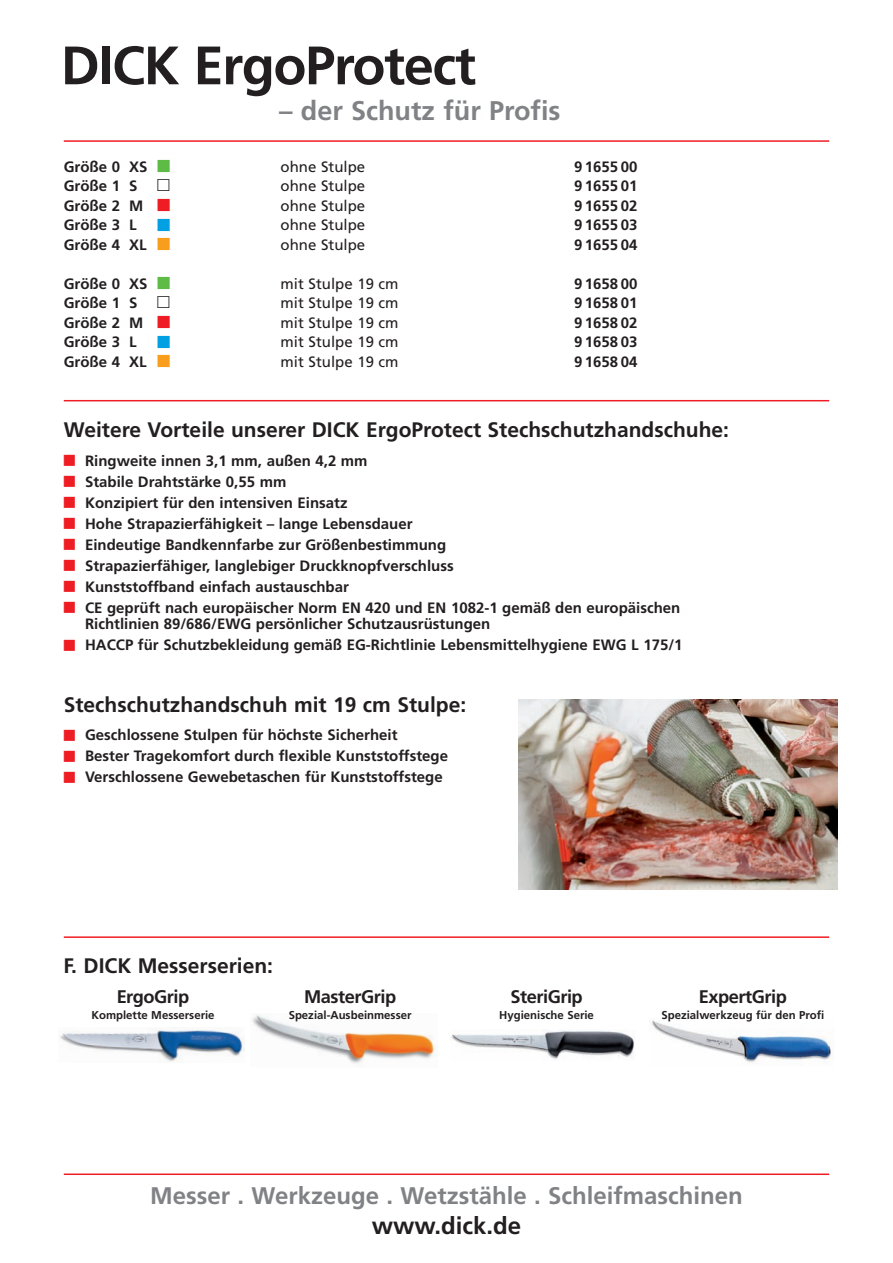
<style>
.page{position:relative;width:893px;height:1263px;background:#fff}
.page>*{position:absolute;margin:0;border:0;box-sizing:border-box;transform-origin:0 0}
.t1{font:700 54px "Frutiger";letter-spacing:-.025em;color:#231f20}
.t2{font:700 27px "Frutiger";color:#808285}
.t3{font:700 24px "Frutiger";color:#808285}
.t4{font:700 24px "Frutiger";color:#231f20}
.t5{font:700 21px "Frutiger";color:#231f20}
.t6{font:700 18.3px "Frutiger";letter-spacing:-.025em;color:#231f20}
.t7{font:16.5px "Zapf Dingbats";color:#00a0e2}
.t8{font:700 15px/16.5px "Frutiger";color:#231f20}
.t9{font:15px "Frutiger";color:#231f20}
.t10{font:700 11.4px "Frutiger";color:#231f20}
.s1{color:#5dbb46}
.s2{color:#ee1d23}
.s3{color:#f89e1c}
</style>
<div class="page">
<hr style="left:64px;top:400px;width:765px;height:1px;background:#ee1d23">
<hr style="left:64px;top:936px;width:765px;height:2px;background:#ee1d23">
<hr style="left:64px;top:1173px;width:765px;height:2px;background:#ee1d23">
<hr style="left:64px;top:140px;width:765px;height:2px;background:#ee1d23">
<img style="left:60px;top:1029px;width:185px;height:34px">
<img style="left:252px;top:1015px;width:183px;height:49px">
<img style="left:451px;top:1030px;width:183px;height:31px">
<img style="left:650px;top:1018px;width:183px;height:47px">
<img style="left:519px;top:699px;width:318px;height:190px">
<h1 class="t1" style="left:61px;top:44px;width:417px">DICK ErgoProtect</h1>
<h2 class="t2" style="left:279px;top:100px;width:283px">– der Schutz für Profis</h2>
<p class="t8" style="left:64px;top:160px;width:108px">Größe 0 XS <span class="s1">■</span></p>
<p class="t9" style="left:281px;top:161px;width:86px">ohne Stulpe</p>
<p class="t8" style="left:574px;top:160px;width:65px">9 1655 00</p>
<p class="t8" style="left:64px;top:179px;width:75px">Größe 1 S</p>
<p class="t9" style="left:281px;top:180px;width:86px">ohne Stulpe</p>
<p class="t8" style="left:574px;top:179px;width:65px">9 1655 01</p>
<p class="t8" style="left:64px;top:199px;width:108px">Größe 2 M <span class="s2">■</span></p>
<p class="t9" style="left:281px;top:200px;width:86px">ohne Stulpe</p>
<p class="t8" style="left:574px;top:199px;width:65px">9 1655 02</p>
<p class="t8" style="left:64px;top:218px;width:74px">Größe 3 L</p>
<p class="t7" style="left:157px;top:217px;width:14px">■</p>
<p class="t9" style="left:281px;top:219px;width:86px">ohne Stulpe</p>
<p class="t8" style="left:574px;top:218px;width:65px">9 1655 03</p>
<p class="t8" style="left:64px;top:238px;width:108px">Größe 4 XL <span class="s3">■</span></p>
<p class="t9" style="left:281px;top:239px;width:86px">ohne Stulpe</p>
<p class="t8" style="left:574px;top:238px;width:65px">9 1655 04</p>
<p class="t8" style="left:64px;top:277px;width:108px">Größe 0 XS <span class="s1">■</span></p>
<p class="t9" style="left:281px;top:278px;width:119px">mit Stulpe 19 cm</p>
<p class="t8" style="left:574px;top:277px;width:65px">9 1658 00</p>
<p class="t8" style="left:64px;top:296px;width:75px">Größe 1 S</p>
<p class="t9" style="left:281px;top:297px;width:119px">mit Stulpe 19 cm</p>
<p class="t8" style="left:574px;top:296px;width:65px">9 1658 01</p>
<p class="t8" style="left:64px;top:316px;width:108px">Größe 2 M <span class="s2">■</span></p>
<p class="t9" style="left:281px;top:317px;width:119px">mit Stulpe 19 cm</p>
<p class="t8" style="left:574px;top:316px;width:65px">9 1658 02</p>
<p class="t8" style="left:64px;top:335px;width:74px">Größe 3 L</p>
<p class="t7" style="left:157px;top:334px;width:14px">■</p>
<p class="t9" style="left:281px;top:336px;width:119px">mit Stulpe 19 cm</p>
<p class="t8" style="left:574px;top:335px;width:65px">9 1658 03</p>
<p class="t8" style="left:64px;top:355px;width:108px">Größe 4 XL <span class="s3">■</span></p>
<p class="t9" style="left:281px;top:356px;width:119px">mit Stulpe 19 cm</p>
<p class="t8" style="left:574px;top:355px;width:65px">9 1658 04</p>
<h3 class="t5" style="left:64px;top:421px;width:667px">Weitere Vorteile unserer DICK ErgoProtect Stechschutzhandschuhe:</h3>
<p class="t8" style="left:64px;top:453px;width:305px"><span class="s2">■</span> Ringweite innen 3,1 mm, außen 4,2 mm</p>
<p class="t8" style="left:64px;top:474px;width:224px"><span class="s2">■</span> Stabile Drahtstärke 0,55 mm</p>
<p class="t8" style="left:64px;top:495px;width:285px"><span class="s2">■</span> Konzipiert für den intensiven Einsatz</p>
<p class="t8" style="left:64px;top:516px;width:350px"><span class="s2">■</span> Hohe Strapazierfähigkeit – lange Lebensdauer</p>
<p class="t8" style="left:64px;top:537px;width:384px"><span class="s2">■</span> Eindeutige Bandkennfarbe zur Größenbestimmung</p>
<p class="t8" style="left:64px;top:558px;width:391px"><span class="s2">■</span> Strapazierfähiger, langlebiger Druckknopfverschluss</p>
<p class="t8" style="left:64px;top:579px;width:287px"><span class="s2">■</span> Kunststoffband einfach austauschbar</p>
<p class="t8" style="left:85px;top:600px;width:597px;text-indent:-21px"><span class="s2">■</span> CE geprüft nach europäischer Norm EN 420 und EN 1082-1 gemäß den europäischen<br>Richtlinien 89/686/EWG persönlicher Schutzausrüstungen</p>
<p class="t8" style="left:64px;top:638px;width:620px"><span class="s2">■</span> HACCP für Schutzbekleidung gemäß EG-Richtlinie Lebensmittelhygiene EWG L 175/1</p>
<h3 class="t5" style="left:64px;top:696px;width:404px">Stechschutzhandschuh mit 19 cm Stulpe:</h3>
<p class="t8" style="left:64px;top:728px;width:335px"><span class="s2">■</span> Geschlossene Stulpen für höchste Sicherheit</p>
<p class="t8" style="left:64px;top:749px;width:386px"><span class="s2">■</span> Bester Tragekomfort durch flexible Kunststoffstege</p>
<p class="t8" style="left:64px;top:770px;width:380px"><span class="s2">■</span> Verschlossene Gewebetaschen für Kunststoffstege</p>
<h3 class="t5" style="left:64px;top:957px;width:211px">F. DICK Messerserien:</h3>
<p class="t6" style="left:117px;top:989px;width:74px">ErgoGrip</p>
<p class="t10" style="left:91px;top:1010px;width:125px">Komplette Messerserie</p>
<p class="t6" style="left:304px;top:989px;width:94px">MasterGrip</p>
<p class="t10" style="left:289px;top:1010px;width:124px">Spezial-Ausbeinmesser</p>
<p class="t6" style="left:510px;top:989px;width:74px">SteriGrip</p>
<p class="t10" style="left:499px;top:1010px;width:96px">Hygienische Serie</p>
<p class="t6" style="left:699px;top:989px;width:90px">ExpertGrip</p>
<p class="t10" style="left:661px;top:1010px;width:164px">Spezialwerkzeug für den Profi</p>
<h3 class="t3" style="left:150px;top:1186px;width:594px">Messer . Werkzeuge . Wetzstähle . Schleifmaschinen</h3>
<h3 class="t4" style="left:372px;top:1216px;width:151px">www.dick.de</h3>
</div>
